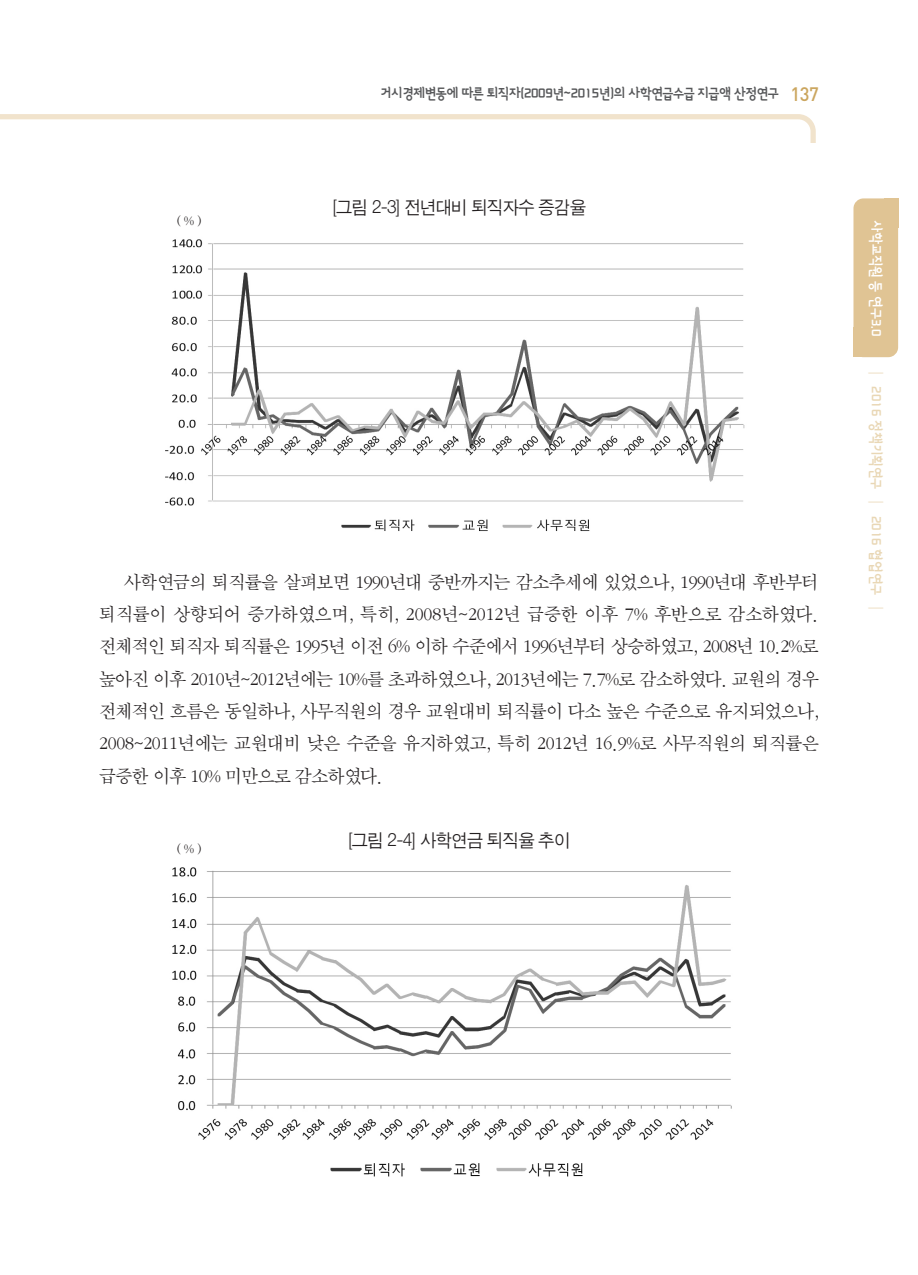
<style>
.page{position:relative;width:918px;height:1275px;background:#fff}
.page>*{position:absolute;margin:0;border:0;box-sizing:border-box;transform-origin:0 0}
.t1{font:19.25px/32.4px "Sand Sm";letter-spacing:-.015em;color:#231f20;text-align:justify}
.t2{font:18.38px "Sand Jg";letter-spacing:-.025em;color:#231f20}
.ÙÅÁ_Û{font:14.88px "Sang Sang Title B";letter-spacing:-.03em;color:#57585a;scale:.95 1}
.ÙÅÁ_Û-2{font:14.88px "Sang Sang Title B";color:#e9d7b5;scale:.95 1}
.ÙÅÁ_Û-3{font:14.88px "Sang Sang Title B";color:#fff;scale:.95 1}
.t3{font:14px "Sand Sm";color:#231f20}
.s1{font-family:"DIN";font-weight:500;font-size:19.25px;color:#cba65f}
</style>
<div class="page">
<svg style="left:0;top:114px;width:816px;height:29px"></svg>
<div style="left:853px;top:198px;width:45px;height:159px;background:#e0c494;border-radius:10px"></div>
<div style="left:853px;top:328px;width:14px;height:29px;background:#e0c494"></div>
<div style="left:884px;top:198px;width:14px;height:30px;background:#e0c494"></div>
<img style="left:165px;top:239px;width:580px;height:292px">
<img style="left:172px;top:867px;width:560px;height:310px">
<p class="t3" style="left:176px;top:214px;width:27px">( % )</p>
<p class="ÙÅÁ_Û" style="left:380px;top:87px;width:463px">거시경제변동에 따른 퇴직자(2009년~2015년)의 사학연급수급 지급액 산정연구 <span class="s1">137</span></p>
<p class="t2" style="left:332px;top:198px;width:255px">[그림 2-3] 전년대비 퇴직자수 증감율</p>
<p class="t1" style="left:99px;top:566px;width:721px;text-indent:25px">사학연금의 퇴직률을 살펴보면 1990년대 중반까지는 감소추세에 있었으나, 1990년대 후반부터 퇴직률이 상향되어 증가하였으며, 특히, 2008년~2012년 급증한 이후 7% 후반으로 감소하였다. 전체적인 퇴직자 퇴직률은 1995년 이전 6% 이하 수준에서 1996년부터 상승하였고, 2008년 10.2%로 높아진 이후 2010년~2012년에는 10%를 초과하였으나, 2013년에는 7.7%로 감소하였다. 교원의 경우 전체적인 흐름은 동일하나, 사무직원의 경우 교원대비 퇴직률이 다소 높은 수준으로 유지되었으나, 2008~2011년에는 교원대비 낮은 수준을 유지하였고, 특히 2012년 16.9%로 사무직원의 퇴직률은 급증한 이후 10% 미만으로 감소하였다.</p>
<p class="t3" style="left:176px;top:842px;width:27px">( % )</p>
<p class="t2" style="left:348px;top:831px;width:224px">[그림 2-4] 사학연금 퇴직율 추이</p>
<p class="ÙÅÁ_Û-3" style="left:883px;top:220px;width:124px;rotate:90deg">사학교직원 등 연구3.0</p>
<p class="ÙÅÁ_Û-2" style="left:883px;top:367px;width:262px;rotate:90deg">┃ 2016 정책기획연구 ┃ 2016 협업연구 ┃</p>
</div>
